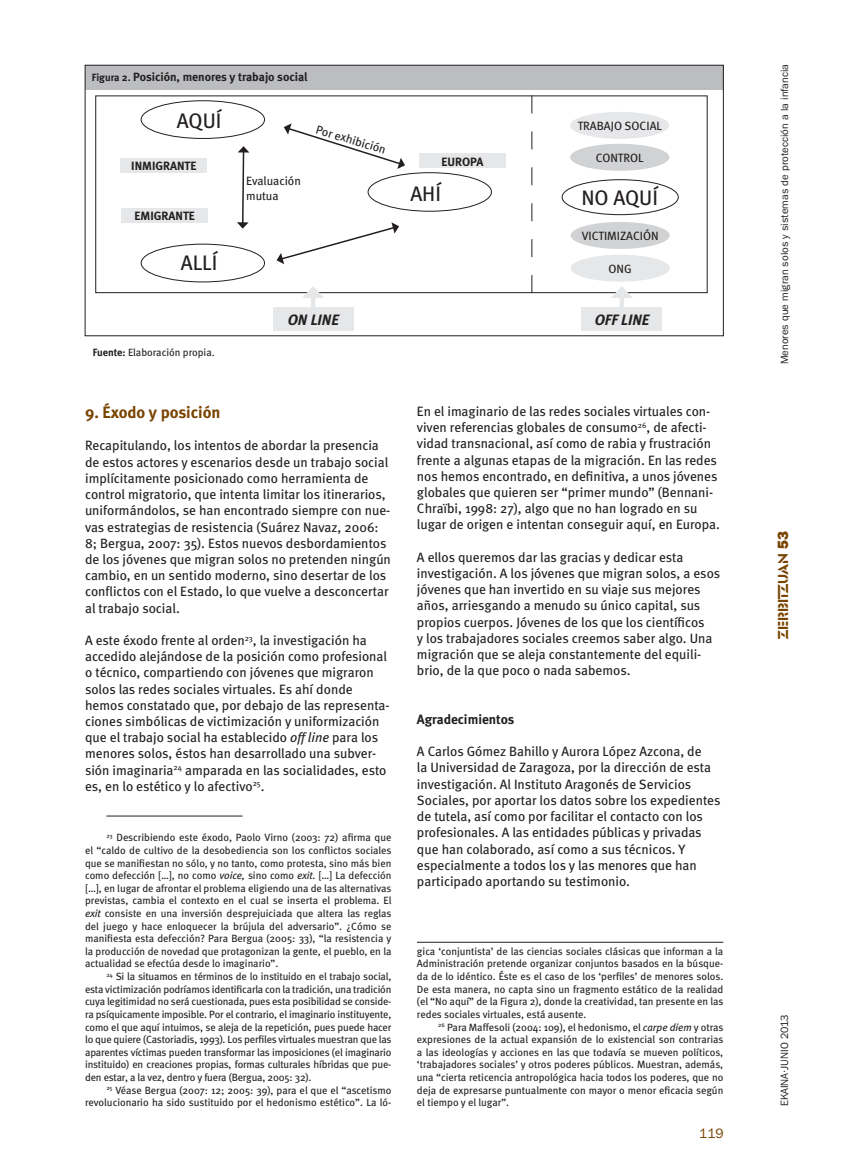
<style>
.page{position:relative;width:851px;height:1170px;background:#fff}
.page>*{position:absolute;margin:0;border:0;box-sizing:border-box;transform-origin:0 0}
.GrafTXT{font:21px "Meta";color:#231f20}
.Tit01{font:700 16.5px "Meta";color:#794400}
.GrafTXT-2{font:italic 700 15px "Meta";color:#231f20}
.t1{font:15px "Glaser Ste D";color:#794400}
.Texto{font:13.5px/16.2px "Meta";color:#231f20}
.Tit02{font:700 13.5px "Meta";color:#231f20}
.t2{font:13.5px "Franklin Gothic IT Cby BT";color:#794400}
.GrafTXT-3{font:12px/14.9px "Meta";color:#231f20}
.GrafTXT-4{font:700 12px "Meta";color:#231f20}
.Nota_al_pie{font:10.5px/12.6px "Meta";color:#231f20;text-align:justify}
.t3{font:10.5px "Franklin Gothic";color:#231f20}
.t4{font:10.5px "Franklin Gothic IT Cby BT";color:#231f20}
.s1{font-size:10.5px}
.s2{font-weight:700}
.s3{font-style:italic}
.s4{font-family:"Franklin Gothic";font-weight:800}
</style>
<div class="page">
<div style="left:95px;top:95px;width:612px;height:198px;border:1px solid #231f20"></div>
<hr style="left:106px;top:815px;width:136px;height:1px;background:#231f20">
<hr style="left:417px;top:941px;width:306px;height:1px;background:#231f20">
<div style="left:85px;top:65px;width:638px;height:25px;background:#bcbdc0"></div>
<div style="left:85px;top:65px;width:638px;height:271px;border:1px solid #231f20"></div>
<div style="left:273px;top:307px;width:80px;height:24px;background:#e6e7e9"></div>
<div style="left:581px;top:307px;width:81px;height:24px;background:#e6e7e9"></div>
<div style="left:570px;top:112px;width:99px;height:27px;background:#e6e7e9;border-radius:50%"></div>
<div style="left:120px;top:158px;width:87px;height:14px;background:#e6e7e9"></div>
<div style="left:419px;top:154px;width:87px;height:14px;background:#e6e7e9"></div>
<div style="left:121px;top:208px;width:87px;height:14px;background:#e6e7e9"></div>
<div style="left:141px;top:100px;width:124px;height:39px;border:1px solid #231f20;border-radius:50%"></div>
<div style="left:141px;top:244px;width:124px;height:38px;border:1px solid #231f20;border-radius:50%"></div>
<div style="left:367px;top:172px;width:124px;height:39px;border:1px solid #231f20;border-radius:50%"></div>
<svg style="left:284px;top:123px;width:121px;height:46px"></svg>
<svg style="left:276px;top:222px;width:123px;height:42px"></svg>
<svg style="left:237px;top:146px;width:12px;height:82px"></svg>
<div style="left:570px;top:144px;width:99px;height:27px;background:#d1d2d4;border-radius:50%"></div>
<div style="left:561px;top:179px;width:117px;height:36px;border:1px solid #231f20;border-radius:50%"></div>
<div style="left:570px;top:222px;width:99px;height:27px;background:#d1d2d4;border-radius:50%"></div>
<div style="left:570px;top:255px;width:99px;height:27px;background:#e6e7e9;border-radius:50%"></div>
<svg style="left:531px;top:95px;width:1px;height:198px"></svg>
<hr style="left:311px;top:294px;width:4px;height:13px;background:#e6e7e9">
<svg style="left:302px;top:286px;width:22px;height:12px"></svg>
<div style="left:619px;top:294px;width:5px;height:13px;background:#e6e7e9"></div>
<svg style="left:610px;top:286px;width:23px;height:12px"></svg>
<p class="GrafTXT-4" style="left:92px;top:70px;width:217px"><span class="s1">Figura 2.</span> Posición, menores y trabajo social</p>
<p class="GrafTXT" style="left:177px;top:109px;width:46px">AQUÍ</p>
<p class="GrafTXT-4" style="left:131px;top:159px;width:67px">INMIGRANTE</p>
<p class="GrafTXT-4" style="left:135px;top:208px;width:62px">EMIGRANTE</p>
<p class="GrafTXT-3" style="left:246px;top:173px;width:56px">Evaluación mutua</p>
<p class="GrafTXT-3" style="left:318px;top:121px;width:74px;rotate:17deg">Por exhibición</p>
<p class="GrafTXT" style="left:181px;top:250px;width:38px">ALLÍ</p>
<p class="GrafTXT-4" style="left:441px;top:154px;width:44px">EUROPA</p>
<p class="GrafTXT" style="left:410px;top:181px;width:32px">AHÍ</p>
<p class="GrafTXT-3" style="left:577px;top:118px;width:86px">TRABAJO SOCIAL</p>
<p class="GrafTXT-3" style="left:596px;top:150px;width:49px">CONTROL</p>
<p class="GrafTXT" style="left:581px;top:185px;width:78px">NO AQUÍ</p>
<p class="GrafTXT-3" style="left:581px;top:228px;width:79px">VICTIMIZACIÓN</p>
<p class="GrafTXT-3" style="left:608px;top:261px;width:25px">ONG</p>
<p class="Nota_al_pie" style="left:93px;top:346px;width:123px"><span class="s2">Fuente:</span> Elaboración propia.</p>
<p class="GrafTXT-2" style="left:287px;top:311px;width:52px">ON LINE</p>
<p class="GrafTXT-2" style="left:594px;top:311px;width:56px">OFF LINE</p>
<p class="Tit01" style="left:85px;top:402px;width:137px">9. Éxodo y posición</p>
<p class="Texto" style="left:85px;top:437px;width:307px">Recapitulando, los intentos de abordar la presencia de estos actores y escenarios desde un trabajo social implícitamente posicionado como herramienta de control migratorio, que intenta limitar los itinerarios, uniformándolos, se han encontrado siempre con nue&shy;vas estrategias de resistencia (Suárez Navaz, 2006:<br>8; Bergua, 2007: 35). Estos nuevos desbordamientos de los jóvenes que migran solos no pretenden ningún cambio, en un sentido moderno, sino desertar de los conflictos con el Estado, lo que vuelve a desconcertar al trabajo social.</p>
<p class="Texto" style="left:85px;top:632px;width:306px">A este éxodo frente al orden<sup>23</sup>, la investigación ha accedido alejándose de la posición como profesional o técnico, compartiendo con jóvenes que migraron solos las redes sociales virtuales. Es ahí donde hemos constatado que, por debajo de las representa&shy;ciones simbólicas de victimización y uniformización que el trabajo social ha establecido <span class="s3">off line</span> para los menores solos, éstos han desarrollado una subver&shy;sión imaginaria<sup>24</sup> amparada en las socialidades, esto es, en lo estético y lo afectivo<sup>25</sup>.</p>
<p class="Nota_al_pie" style="left:85px;top:831px;width:308px;text-indent:21px"><sup>23</sup> Describiendo este éxodo, Paolo Virno (2003: 72) afirma que el “caldo de cultivo de la desobediencia son los conflictos sociales que se manifiestan no sólo, y no tanto, como protesta, sino más bien como defección […], no como <span class="s3">voice,</span> sino como <span class="s3">exit.</span> […] La defección […], en lugar de afrontar el problema eligiendo una de las alternativas previstas, cambia el contexto en el cual se inserta el problema. El <span class="s3">exit</span> consiste en una inversión desprejuiciada que altera las reglas del juego y hace enloquecer la brújula del adversario”. ¿Cómo se manifiesta esta defección? Para Bergua (2005: 33), “la resistencia y la producción de novedad que protagonizan la gente, el pueblo, en la actualidad se efectúa desde lo imaginario”.</p>
<p class="Nota_al_pie" style="left:85px;top:969px;width:308px;text-indent:21px"><sup>24</sup> Si la situamos en términos de lo instituido en el trabajo social, esta victimización podríamos identificarla con la tradición, una tradición cuya legitimidad no será cuestionada, pues esta posibilidad se conside&shy;ra psíquicamente imposible. Por el contrario, el imaginario instituyente, como el que aquí intuimos, se aleja de la repetición, pues puede hacer lo que quiere (Castoriadis, 1993). Los perfiles virtuales muestran que las aparentes víctimas pueden transformar las imposiciones (el imaginario instituido) en creaciones propias, formas culturales híbridas que pue&shy;den estar, a la vez, dentro y fuera (Bergua, 2005: 32).</p>
<p class="Nota_al_pie" style="left:85px;top:1083px;width:308px;text-align:right"><sup>25</sup> Véase Bergua (2007: 12; 2005: 39), para el que el “ascetismo revolucionario ha sido sustituido por el hedonismo estético”. La ló-</p>
<p class="Texto" style="left:417px;top:403px;width:304px">En el imaginario de las redes sociales virtuales con&shy;viven referencias globales de consumo<sup>26</sup>, de afecti&shy;vidad transnacional, así como de rabia y frustración frente a algunas etapas de la migración. En las redes nos hemos encontrado, en definitiva, a unos jóvenes globales que quieren ser “primer mundo” (Bennani-Chraïbi, 1998: 27), algo que no han logrado en su lugar de origen e intentan conseguir aquí, en Europa.</p>
<p class="Texto" style="left:417px;top:548px;width:305px">A ellos queremos dar las gracias y dedicar esta investigación. A los jóvenes que migran solos, a esos jóvenes que han invertido en su viaje sus mejores años, arriesgando a menudo su único capital, sus propios cuerpos. Jóvenes de los que los científicos<br>y los trabajadores sociales creemos saber algo. Una migración que se aleja constantemente del equili&shy;brio, de la que poco o nada sabemos.</p>
<p class="Tit02" style="left:417px;top:711px;width:99px">Agradecimientos</p>
<p class="Texto" style="left:417px;top:743px;width:305px">A Carlos Gómez Bahillo y Aurora López Azcona, de<br>la Universidad de Zaragoza, por la dirección de esta investigación. Al Instituto Aragonés de Servicios Sociales, por aportar los datos sobre los expedientes de tutela, así como por facilitar el contacto con los profesionales. A las entidades públicas y privadas que han colaborado, así como a sus técnicos. Y especialmente a todos los y las menores que han participado aportando su testimonio.</p>
<p class="Nota_al_pie" style="left:417px;top:944px;width:308px">gica ‘conjuntista’ de las ciencias sociales clásicas que informan a la Administración pretende organizar conjuntos basados en la búsque&shy;da de lo idéntico. Éste es el caso de los ‘perfiles’ de menores solos.<br>De esta manera, no capta sino un fragmento estático de la realidad (el “No aquí” de la Figura 2), donde la creatividad, tan presente en las redes sociales virtuales, está ausente.</p>
<p class="Nota_al_pie" style="left:417px;top:1020px;width:308px;text-indent:21px"><sup>26</sup> Para Maffesoli (2004: 109), el hedonismo, el <span class="s3">carpe diem</span> y otras expresiones de la actual expansión de lo existencial son contrarias a las ideologías y acciones en las que todavía se mueven políticos, ‘trabajadores sociales’ y otros poderes públicos. Muestran, además, una “cierta reticencia antropológica hacia todos los poderes, que no deja de expresarse puntualmente con mayor o menor eficacia según el tiempo y el lugar”.</p>
<p class="t2" style="left:699px;top:1125px;width:26px">119</p>
<p class="t3" style="left:778px;top:364px;width:302px;rotate:-90deg">Menores que migran solos y sistemas de protección a la infancia</p>
<h3 class="t1" style="left:774px;top:639px;width:110px;rotate:-90deg">ZERBITZUAN <span class="s4">53</span></h3>
<p class="t4" style="left:778px;top:1105px;width:93px;rotate:-90deg">EKAINA·JUNIO 2013</p>
</div>
